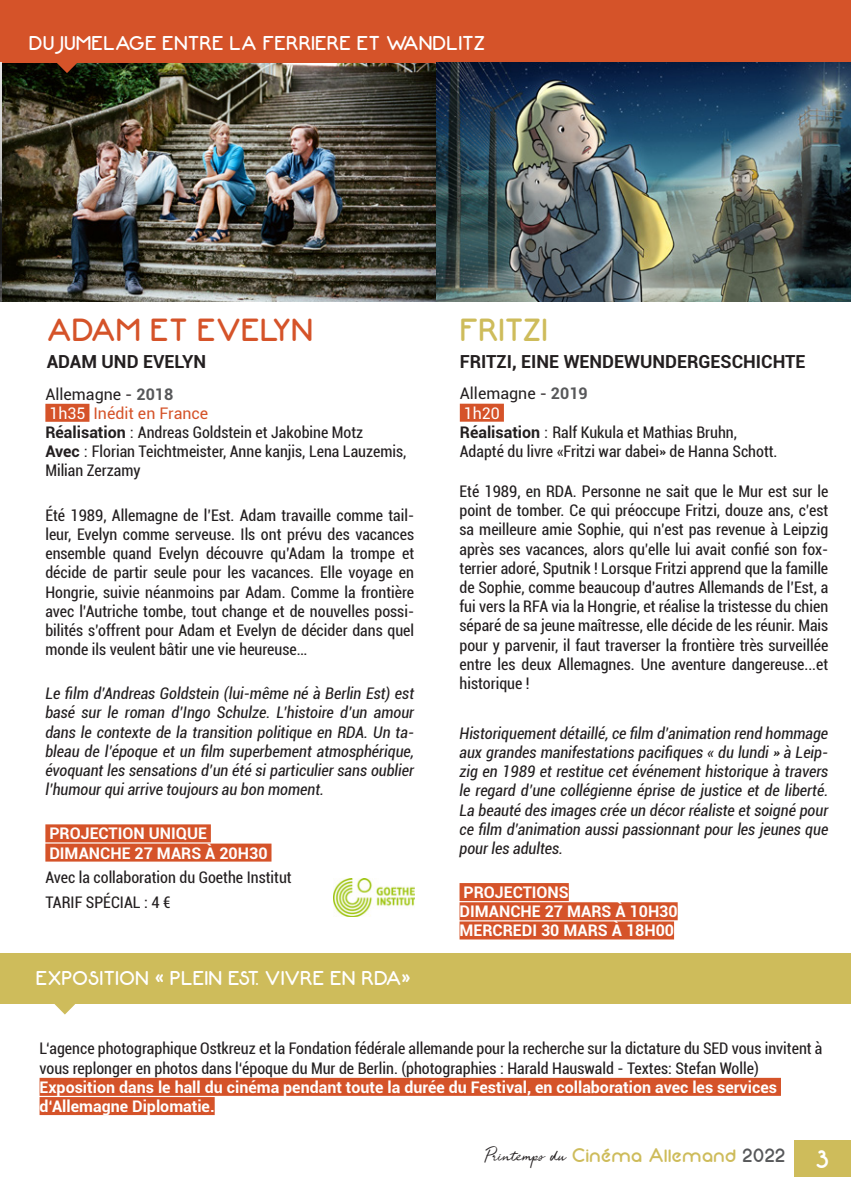
<style>
.page{position:relative;width:851px;height:1191px;background:#fff}
.page>*{position:absolute;margin:0;border:0;box-sizing:border-box;transform-origin:0 0}
.TITRE_FILM{font:32px "Neon 80 s";color:#d55329}
.TITRE_FILM-2{font:32px "Neon 80 s";color:#cebc5b}
.t1{font:20px "Neon 80 s";color:#fff}
.t2{font:19.8px "Neon 80 s";color:#cebc5b}
.t3{font:700 18px "Roboto";color:#231f20}
.TXT_ROBOTO{font:condensed 16px/19.2px "Roboto";color:#231f20;text-align:justify}
.TXT_ROBOTO-2{font:italic condensed 16px/19.2px "Roboto";color:#231f20;text-align:justify}
.t4{font:700 16px/19.2px "Roboto";color:#fff}
.t5{font:16px "Roboto";color:#231f20}
.t6{font:16px "Roboto";color:#d55329}
.t7{font:16px "Roboto";color:#fff}
.s1{font-weight:700;color:#57585a}
.s2{color:#fff}
.s3{font-weight:700;font-stretch:normal}
.s4{font-stretch:normal}
.s5{font-family:"Jelytta";font-size:14.2px;color:#231f20}
.s6{color:#57585a}
.s7{font-size:26px;color:#fff}
</style>
<div class="page">
<div style="left:794px;top:1140px;width:56px;height:36px;background:#cebc5b"></div>
<img style="left:1px;top:63px;width:436px;height:238px">
<div style="left:45px;top:824px;width:166px;height:18px;background:#d55329"></div>
<div style="left:45px;top:843px;width:226px;height:18px;background:#d55329"></div>
<div style="left:45px;top:404px;width:44px;height:18px;background:#d55329"></div>
<hr style="left:0;top:0;width:3px;height:63px;background:#d55329">
<div style="left:1px;top:0;width:849px;height:63px;background:#d55329"></div>
<svg style="left:57px;top:63px;width:20px;height:10px"></svg>
<div style="left:0;top:953px;width:850px;height:51px;background:#cebc5b"></div>
<svg style="left:55px;top:1004px;width:20px;height:10px"></svg>
<div style="left:40px;top:1077px;width:740px;height:18px;background:#d55329"></div>
<div style="left:40px;top:1097px;width:175px;height:18px;background:#d55329"></div>
<img style="left:0;top:63px;width:1px;height:238px">
<img style="left:437px;top:63px;width:413px;height:238px">
<div style="left:459px;top:883px;width:109px;height:18px;background:#d55329"></div>
<div style="left:459px;top:902px;width:218px;height:18px;background:#d55329"></div>
<div style="left:459px;top:921px;width:215px;height:18px;background:#d55329"></div>
<div style="left:460px;top:404px;width:44px;height:18px;background:#d55329"></div>
<img style="left:333px;top:878px;width:82px;height:38px">
<p class="t1" style="left:29px;top:32px;width:458px">DU JUMELAGE ENTRE LA FERRIERE ET WANDLITZ</p>
<p class="TITRE_FILM" style="left:47px;top:312px;width:268px">ADAM ET EVELYN</p>
<p class="t3" style="left:47px;top:349px;width:161px">ADAM UND EVELYN</p>
<p class="t5" style="left:45px;top:383px;width:129px">Allemagne - <span class="s1">2018</span></p>
<p class="t6" style="left:49px;top:402px;width:160px"><span class="s2">1h35</span> Inédit en France</p>
<p class="TXT_ROBOTO" style="left:45px;top:422px;width:319px"><span class="s3">Réalisation</span> <span class="s4">:</span> Andreas Goldstein et Jakobine Motz</p>
<p class="TXT_ROBOTO" style="left:45px;top:441px;width:362px"><span class="s3">Avec</span> <span class="s4">:</span> Florian Teichtmeister, Anne kanjis, Lena Lauzemis,<br>Milian Zerzamy</p>
<p class="TXT_ROBOTO" style="left:45px;top:505px;width:370px">Été 1989, Allemagne de l’Est. Adam travaille comme tail&shy;leur, Evelyn comme serveuse. Ils ont prévu des vacances ensemble quand Evelyn découvre qu’Adam la trompe et décide de partir seule pour les vacances. Elle voyage en Hongrie, suivie néanmoins par Adam. Comme la frontière avec l’Autriche tombe, tout change et de nouvelles possi&shy;bilités s’offrent pour Adam et Evelyn de décider dans quel monde ils veulent bâtir une vie heureuse…</p>
<p class="TXT_ROBOTO-2" style="left:45px;top:683px;width:370px">Le film d’Andreas Goldstein (lui-même né à Berlin Est) est basé sur le roman d’Ingo Schulze. L’histoire d’un amour dans le contexte de la transition politique en RDA. Un ta&shy;bleau de l’époque et un film superbement atmosphérique, évoquant les sensations d’un été si particulier sans oublier l’humour qui arrive toujours au bon moment.</p>
<p class="t4" style="left:49px;top:823px;width:159px">PROJECTION UNIQUE</p>
<p class="t4" style="left:49px;top:842px;width:220px">DIMANCHE 27 MARS À 20H30</p>
<p class="TXT_ROBOTO" style="left:45px;top:867px;width:248px">Avec la collaboration du Goethe Institut</p>
<p class="TXT_ROBOTO" style="left:45px;top:892px;width:127px">TARIF SPÉCIAL : 4 €</p>
<p class="t1" style="left:36px;top:967px;width:376px">EXPOSITION « PLEIN EST. VIVRE EN RDA»</p>
<p class="TITRE_FILM-2" style="left:459px;top:312px;width:89px">FRITZI</p>
<p class="t3" style="left:459px;top:349px;width:347px">FRITZI, EINE WENDEWUNDERGESCHICHTE</p>
<p class="t5" style="left:460px;top:382px;width:129px">Allemagne - <span class="s1">2019</span></p>
<p class="t7" style="left:463px;top:402px;width:38px">1h20</p>
<p class="TXT_ROBOTO" style="left:460px;top:422px;width:279px"><span class="s3">Réalisation</span> <span class="s4">:</span> Ralf Kukula et Mathias Bruhn,</p>
<p class="TXT_ROBOTO" style="left:460px;top:441px;width:319px">Adapté du livre «Fritzi war dabei» de Hanna Schott.</p>
<p class="TXT_ROBOTO" style="left:459px;top:481px;width:370px">Eté 1989, en RDA. Personne ne sait que le Mur est sur le point de tomber. Ce qui préoccupe Fritzi, douze ans, c’est sa meilleure amie Sophie, qui n’est pas revenue à Leipzig après ses vacances, alors qu’elle lui avait confié son fox&shy;terrier adoré, Sputnik ! Lorsque Fritzi apprend que la famille de Sophie, comme beaucoup d’autres Allemands de l’Est, a fui vers la RFA via la Hongrie, et réalise la tristesse du chien séparé de sa jeune maîtresse, elle décide de les réunir. Mais pour y parvenir, il faut traverser la frontière très surveillée entre les deux Allemagnes. Une aventure dangereuse...et historique !</p>
<p class="TXT_ROBOTO-2" style="left:459px;top:723px;width:370px">Historiquement détaillé, ce film d’animation rend hommage aux grandes manifestations pacifiques « du lundi » à Leip&shy;zig en 1989 et restitue cet événement historique à travers le regard d’une collégienne éprise de justice et de liberté.<br>La beauté des images crée un décor réaliste et soigné pour ce film d’animation aussi passionnant pour les jeunes que pour les adultes.</p>
<p class="t4" style="left:463px;top:882px;width:107px">PROJECTIONS</p>
<p class="t4" style="left:459px;top:901px;width:220px">DIMANCHE 27 MARS À 10H30</p>
<p class="t4" style="left:459px;top:920px;width:216px">MERCREDI 30 MARS À 18H00</p>
<p class="TXT_ROBOTO" style="left:40px;top:1038px;width:784px">L‘agence photographique Ostkreuz et la Fondation fédérale allemande pour la recherche sur la dictature du SED vous invitent à vous replonger en photos dans l‘époque du Mur de Berlin. (photographies : Harald Hauswald - Textes: Stefan Wolle)</p>
<p class="t4" style="left:40px;top:1077px;width:738px">Exposition dans le hall du cinéma pendant toute la durée du Festival, en collaboration avec les services d‘Allemagne Diplomatie.</p>
<p class="t2" style="left:484px;top:1144px;width:347px"><span class="s5">Printemps du</span> Cinéma Allemand <span class="s6">2022</span> <span class="s7">3</span></p>
</div>
